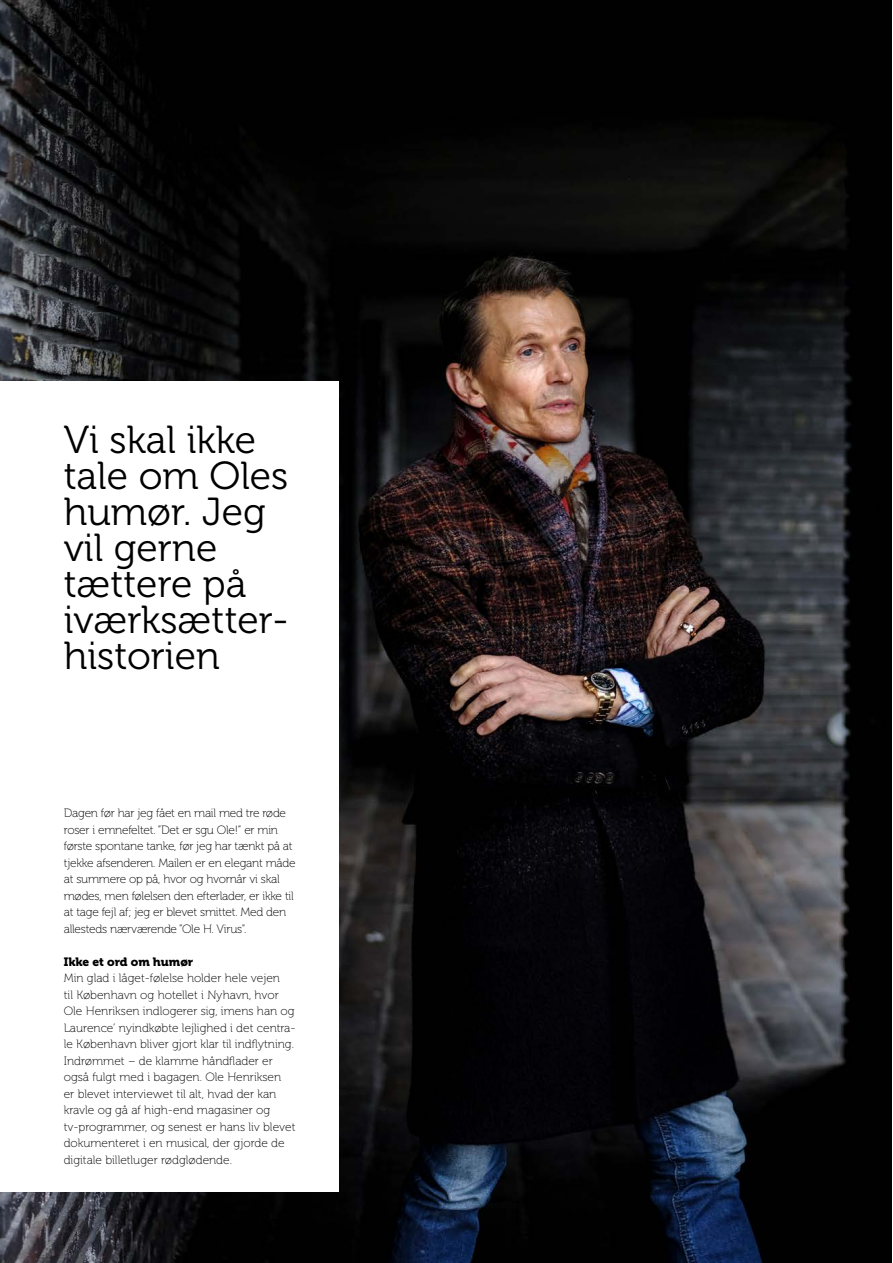
<style>
.page{position:relative;width:893px;height:1263px;background:#fff}
.page>*{position:absolute;margin:0;border:0;box-sizing:border-box;transform-origin:0 0}
.t1{font:39px/36px "Museo 300";color:#000}
.t2{font:12px/16.5px "Museo 100";letter-spacing:-.01em;color:#000}
.t3{font:12px "Museo 900";color:#000}
</style>
<div class="page">
<img style="left:0;top:0;width:892px;height:1263px">
<div style="left:0;top:382px;width:338px;height:810px;background:#fff"></div>
<h1 class="t1" style="left:64px;top:422px;width:227px">Vi skal ikke tale om Oles humør. Jeg vil gerne tættere på iværksætter&shy;historien</h1>
<p class="t2" style="left:64px;top:805px;width:233px">Dagen før har jeg fået en mail med tre røde roser i emnefeltet. ”Det er sgu Ole!” er min første spontane tanke, før jeg har tænkt på at tjekke afsenderen. Mailen er en elegant måde at summere op på, hvor og hvornår vi skal mødes, men følelsen den efterlader, er ikke til at tage fejl af; jeg er blevet smittet. Med den allesteds nærværende ”Ole H. Virus”.</p>
<p class="t3" style="left:64px;top:955px;width:131px">Ikke et ord om humør</p>
<p class="t2" style="left:64px;top:970px;width:233px">Min glad i låget-følelse holder hele vejen<br>til København og hotellet i Nyhavn, hvor Ole Henriksen indlogerer sig, imens han og Laurence’ nyindkøbte lejlighed i det centra&shy;le København bliver gjort klar til indflytning.<br>Indrømmet – de klamme håndflader er også fulgt med i bagagen. Ole Henriksen<br>er blevet interviewet til alt, hvad der kan kravle og gå af high-end magasiner og tv-programmer, og senest er hans liv blevet dokumenteret i en musical, der gjorde de digitale billetluger rødglødende.</p>
</div>
